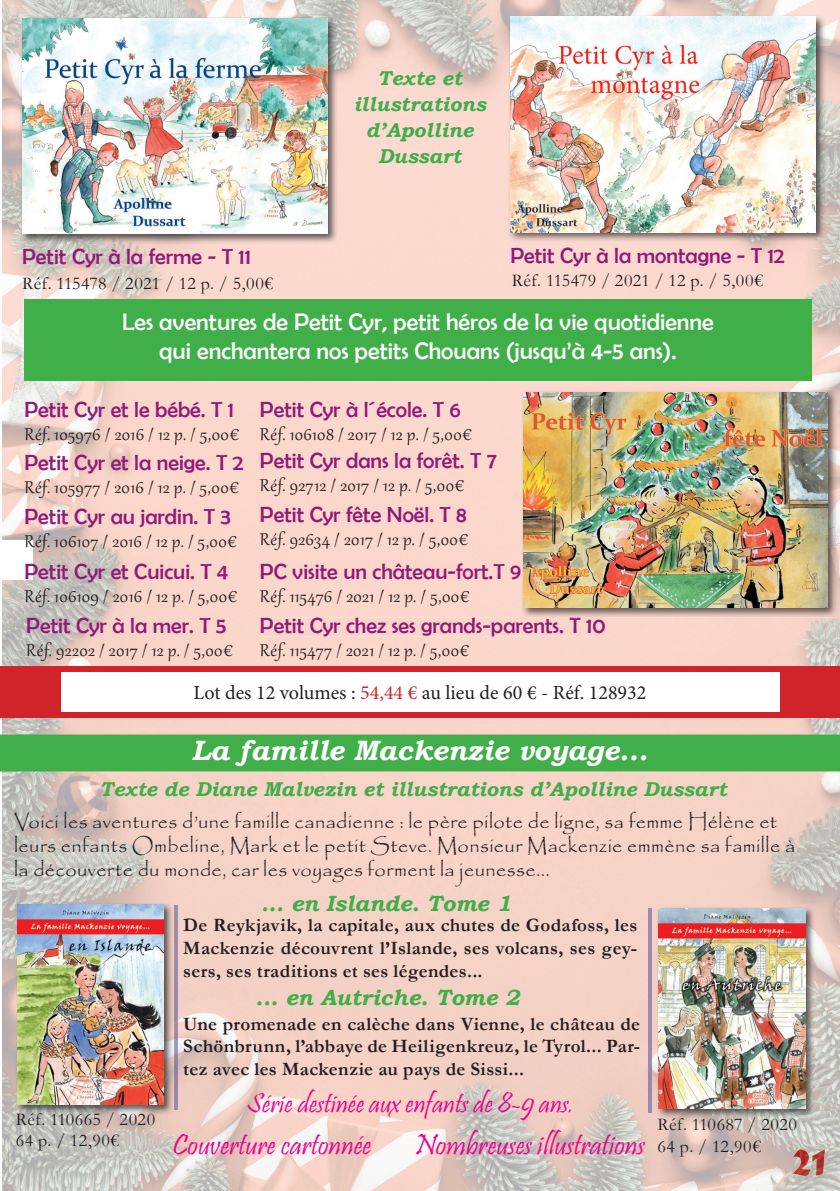
<style>
.page{position:relative;width:840px;height:1191px;background:#fff}
.page>*{position:absolute;margin:0;border:0;box-sizing:border-box;transform-origin:0 0}
.t1{font:30px "Pristina";color:#ed028c}
.t2{font:28px "Pristina";color:#ed028c}
.t3{font:italic 700 28px "Bookman Old Style";color:#fff}
.t4{font:24px/28.8px "Berlin Sans FB";color:#fff;text-align:center}
.t5{font:22px "Berlin Sans FB";color:#911979}
.t6{font:italic 700 22px "Bookman Old Style";color:#40ae49}
.t7{font:21px "Gabriola";letter-spacing:.015em;color:#231f20}
.t8{font:20px/24px "Papyrus";letter-spacing:.02em;color:#231f20}
.t9{font:italic 700 20px/26px "Bookman Old Style";color:#40ae49;text-align:center}
.t10{font:20px "Minion Pro";color:#231f20}
.t11{font:700 19px/22.8px "Garamond";letter-spacing:.02em;color:#231f20;text-align:justify}
.t12{font:18px/21.6px "Garamond";letter-spacing:.02em;color:#231f20}
.s1{color:#d1232a}
.s2{font-size:24px}
</style>
<div class="page">
<img style="left:2px;top:0;width:837px;height:69px">
<img style="left:0;top:69px;width:69px;height:1122px">
<img style="left:280px;top:69px;width:279px;height:1122px">
<img style="left:770px;top:69px;width:69px;height:1122px">
<img style="left:69px;top:244px;width:211px;height:667px">
<img style="left:140px;top:911px;width:140px;height:280px">
<img style="left:559px;top:911px;width:140px;height:280px">
<img style="left:69px;top:1114px;width:71px;height:77px">
<img style="left:699px;top:1119px;width:71px;height:72px">
<img style="left:792px;top:1149px;width:32px;height:26px">
<div style="left:260px;top:563px;width:260px;height:16px;background:#fbd6ca"></div>
<div style="left:260px;top:617px;width:344px;height:19px;background:#fad5ca"></div>
<svg style="left:0;top:528px;width:27px;height:12px"></svg>
<div style="left:0;top:540px;width:33px;height:40px;background:#fff"></div>
<img style="left:508px;top:15px;width:317px;height:227px">
<img style="left:510px;top:17px;width:305px;height:215px">
<img style="left:520px;top:390px;width:317px;height:227px">
<img style="left:520px;top:617px;width:84px;height:1px">
<img style="left:523px;top:392px;width:303px;height:215px">
<img style="left:20px;top:16px;width:318px;height:228px">
<img style="left:22px;top:18px;width:305px;height:215px">
<div style="left:24px;top:299px;width:787px;height:82px;background:#40ae49"></div>
<div style="left:0;top:666px;width:839px;height:52px;background:#d1232a"></div>
<div style="left:61px;top:672px;width:717px;height:40px;background:#fff"></div>
<img style="left:15px;top:902px;width:159px;height:212px">
<img style="left:17px;top:904px;width:147px;height:200px">
<img style="left:174px;top:905px;width:3px;height:205px">
<img style="left:656px;top:906px;width:158px;height:213px">
<img style="left:658px;top:908px;width:146px;height:200px">
<img style="left:648px;top:908px;width:3px;height:204px">
<div style="left:1px;top:735px;width:837px;height:35px;background:#40ae49"></div>
<div style="left:0;top:734px;width:839px;height:37px;border:2px solid #40ae49"></div>
<p class="t5" style="left:22px;top:244px;width:230px">Petit Cyr à la ferme - T 11</p>
<p class="t12" style="left:22px;top:272px;width:252px">Réf. 115478 / 2021 / 12 p. / 5,00€</p>
<p class="t9" style="left:353px;top:65px;width:134px">Texte et illustrations d’Apolline<br>Dussart</p>
<p class="t5" style="left:510px;top:243px;width:275px">Petit Cyr à la montagne - T 12</p>
<p class="t12" style="left:511px;top:269px;width:253px">Réf. 115479 / 2021 / 12 p. / 5,00€</p>
<p class="t4" style="left:122px;top:307px;width:592px">Les aventures de Petit Cyr, petit héros de la vie quotidienne qui enchantera nos petits Chouans (jusqu’à 4-5 ans).</p>
<p class="t5" style="left:24px;top:397px;width:211px">Petit Cyr et le bébé. T 1</p>
<p class="t5" style="left:260px;top:397px;width:202px">Petit Cyr à l´école. T 6</p>
<p class="t7" style="left:24px;top:421px;width:216px">Réf. 105976 / 2016 / 12 p. / 5,00€</p>
<p class="t7" style="left:260px;top:421px;width:213px">Réf. 106108 / 2017 / 12 p. / 5,00€</p>
<p class="t5" style="left:24px;top:450px;width:220px">Petit Cyr et la neige. T 2</p>
<p class="t5" style="left:260px;top:448px;width:238px">Petit Cyr dans la forêt. T 7</p>
<p class="t7" style="left:24px;top:473px;width:216px">Réf. 105977 / 2016 / 12 p. / 5,00€</p>
<p class="t7" style="left:260px;top:472px;width:206px">Réf. 92712 / 2017 / 12 p. / 5,00€</p>
<p class="t5" style="left:24px;top:504px;width:208px">Petit Cyr au jardin. T 3</p>
<p class="t5" style="left:260px;top:502px;width:208px">Petit Cyr fête Noël. T 8</p>
<p class="t7" style="left:24px;top:527px;width:214px">Réf. 106107 / 2016 / 12 p. / 5,00€</p>
<p class="t7" style="left:260px;top:525px;width:209px">Réf. 92634 / 2017 / 12 p. / 5,00€</p>
<p class="t5" style="left:24px;top:559px;width:205px">Petit Cyr et Cuicui. T 4</p>
<p class="t5" style="left:260px;top:559px;width:263px">PC visite un château-fort.T 9</p>
<p class="t7" style="left:24px;top:582px;width:214px">Réf. 106109 / 2016 / 12 p. / 5,00€</p>
<p class="t7" style="left:260px;top:582px;width:211px">Réf. 115476 / 2021 / 12 p. / 5,00€</p>
<p class="t5" style="left:26px;top:613px;width:202px">Petit Cyr à la mer. T 5</p>
<p class="t5" style="left:260px;top:613px;width:347px">Petit Cyr chez ses grands-parents. T 10</p>
<p class="t7" style="left:26px;top:636px;width:208px">Réf. 92202 / 2017 / 12 p. / 5,00€</p>
<p class="t7" style="left:260px;top:636px;width:211px">Réf. 115477 / 2021 / 12 p. / 5,00€</p>
<p class="t10" style="left:193px;top:681px;width:454px">Lot des 12 volumes : <span class="s1">54,44 €</span> au lieu de 60 € - Réf. 128932</p>
<h2 class="t3" style="left:192px;top:730px;width:457px">La famille Mackenzie voyage...</h2>
<p class="t9" style="left:99px;top:775px;width:628px">Texte de Diane Malvezin et illustrations d’Apolline Dussart</p>
<p class="t8" style="left:14px;top:808px;width:782px">Voici les aventures d’une famille canadienne : le père pilote de ligne, sa femme Hélène et leurs enfants Ombeline, Mark et le petit Steve. Monsieur Mackenzie emmène sa famille à la découverte du monde, car les voyages forment la jeunesse...</p>
<p class="t6" style="left:261px;top:887px;width:251px">... en Islande. Tome 1</p>
<p class="t11" style="left:183px;top:913px;width:455px">De Reykjavik, la capitale, aux chutes de Godafoss, les Mackenzie découvrent l’Islande, ses volcans, ses gey&shy;sers, ses traditions et ses légendes...</p>
<p class="t6" style="left:255px;top:981px;width:265px">... en Autriche. Tome 2</p>
<p class="t12" style="left:16px;top:1107px;width:141px">Réf. 110665 / 2020<br>64 p. / 12,90€</p>
<p class="t11" style="left:183px;top:1012px;width:458px">Une promenade en calèche dans Vienne, le château de Schönbrunn, l’abbaye de Heiligenkreuz, le Tyrol... Par&shy;tez avec les Mackenzie au pays de Sissi...</p>
<h2 class="t2" style="left:247px;top:1088px;width:328px">Série destinée aux enfants de 8-9 ans<span class="s2">.</span></h2>
<h1 class="t1" style="left:172px;top:1128px;width:200px">Couverture cartonnée</h1>
<h1 class="t1" style="left:414px;top:1128px;width:231px">Nombreuses illustrations</h1>
<p class="t12" style="left:657px;top:1113px;width:141px">Réf. 110687 / 2020<br>64 p. / 12,90€</p>
</div>
